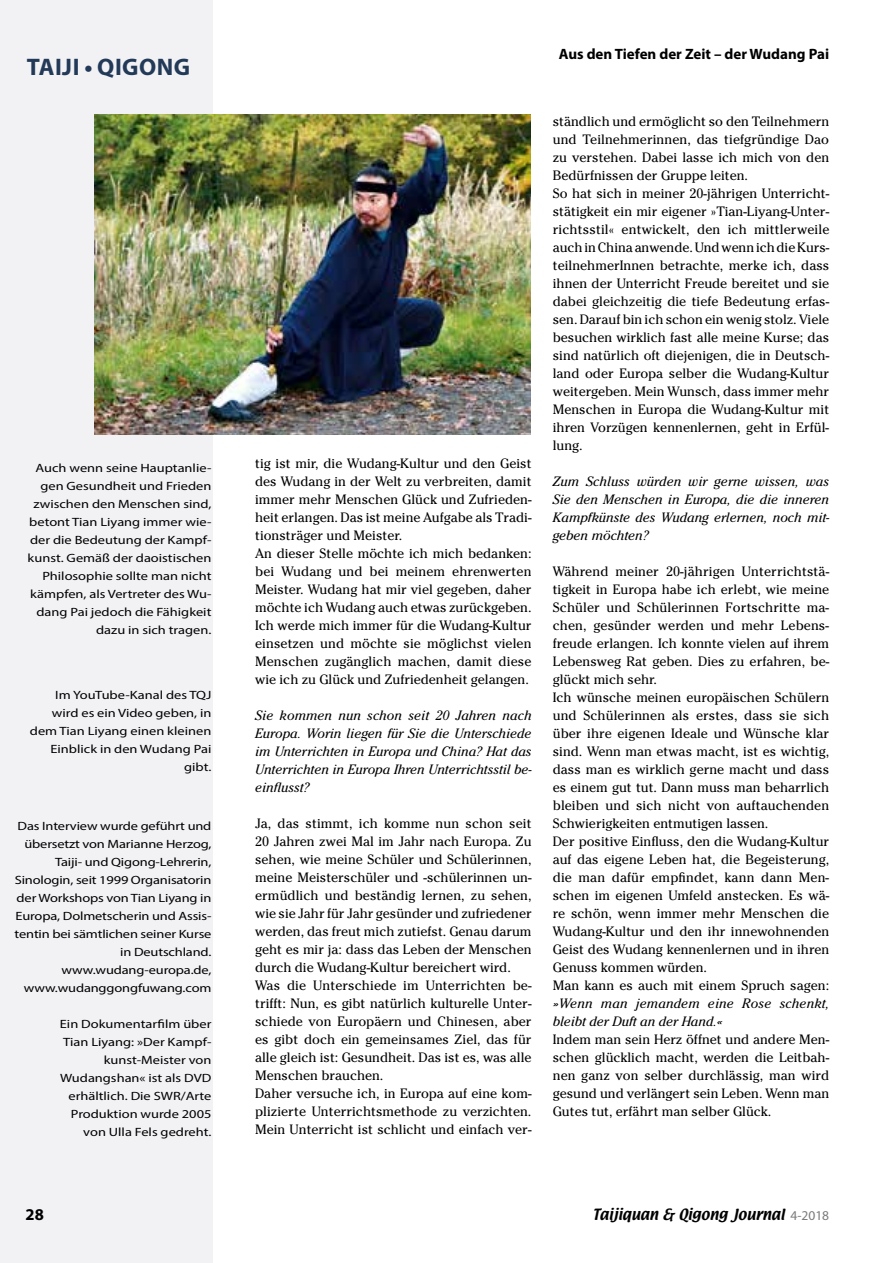
<style>
.page{position:relative;width:893px;height:1263px;background:#fff}
.page>*{position:absolute;margin:0;border:0;box-sizing:border-box;transform-origin:0 0}
.t1{font:700 24px "Myriad Pro";letter-spacing:.02em;color:#223958}
.t2{font:700 16.5px "Myriad Pro";color:#000}
.t3{font:700 15px "Myriad Pro";color:#000}
.t4{font:13.5px/18px "Cheltenham Std";color:#000}
.t5{font:italic 13.5px/18px "Cheltenham Std";color:#000;text-align:justify}
.t6{font:13.5px "Textile";color:#000}
.t7{font:12px/18px "Myriad Pro";color:#000;text-align:right;scale:1.2 1}
.s1{font-family:"Myriad";color:#7c7b7b}
</style>
<div class="page">
<div style="left:0;top:0;width:213px;height:1263px;background:#f2f2f5"></div>
<img style="left:94px;top:115px;width:437px;height:319px">
<h1 class="t1" style="left:27px;top:51px;width:165px">TAIJI • QIGONG</h1>
<p class="t7" style="left:28px;top:459px;width:155px">Auch wenn seine Hauptanlie&shy;gen Gesundheit und Frieden zwischen den Menschen sind, betont Tian Liyang immer wie&shy;der die Bedeutung der Kampf&shy;kunst. Gemäß der daoistischen<br>Philosophie sollte man nicht kämpfen, als Vertreter des Wu&shy;dang Pai jedoch die Fähigkeit dazu in sich tragen.</p>
<p class="t7" style="left:30px;top:686px;width:153px">Im YouTube-Kanal des TQJ wird es ein Video geben, in dem Tian Liyang einen kleinen<br>Einblick in den Wudang Pai gibt.</p>
<p class="t7" style="left:15px;top:817px;width:166px">Das Interview wurde geführt und übersetzt von Marianne Herzog,<br>Taiji- und Qigong-Lehrerin,<br>Sinologin, seit 1999 Organisatorin der Workshops von Tian Liyang in<br>Europa, Dolmetscherin und Assis&shy;tentin bei sämtlichen seiner Kurse in Deutschland. www.wudang-europa.de, www.wudanggongfuwang.com</p>
<p class="t7" style="left:60px;top:1015px;width:128px">Ein Dokumentarfilm über<br>Tian Liyang: »Der Kampf&shy;kunst-Meister von<br>Wudangshan« ist als DVD erhältlich. Die SWR/Arte<br>Produktion wurde 2005 von Ulla Fels gedreht.</p>
<p class="t2" style="left:26px;top:1204px;width:20px">28</p>
<p class="t3" style="left:559px;top:44px;width:272px">Aus den Tiefen der Zeit – der Wudang Pai</p>
<p class="t4" style="left:255px;top:454px;width:278px">tig ist mir, die Wudang-Kultur und den Geist des Wudang in der Welt zu verbreiten, damit immer mehr Menschen Glück und Zufrieden&shy;heit erlangen. Das ist meine Aufgabe als Tradi&shy;tionsträger und Meister.<br>An dieser Stelle möchte ich mich bedanken: bei Wudang und bei meinem ehrenwerten Meister. Wudang hat mir viel gegeben, daher möchte ich Wudang auch etwas zurückgeben.<br>Ich werde mich immer für die Wudang-Kultur einsetzen und möchte sie möglichst vielen Menschen zugänglich machen, damit diese wie ich zu Glück und Zufriedenheit gelangen.</p>
<p class="t5" style="left:255px;top:706px;width:278px">Sie kommen nun schon seit 20 Jahren nach Europa. Worin liegen für Sie die Unterschiede im Unterrichten in Europa und China? Hat das Unterrichten in Europa Ihren Unterrichtsstil be&shy;einflusst?</p>
<p class="t4" style="left:255px;top:814px;width:278px">Ja, das stimmt, ich komme nun schon seit 20 Jahren zwei Mal im Jahr nach Europa. Zu sehen, wie meine Schüler und Schülerinnen, meine Meisterschüler und -schülerinnen un&shy;ermüdlich und beständig lernen, zu sehen, wie sie Jahr für Jahr gesünder und zufriedener werden, das freut mich zutiefst. Genau darum geht es mir ja: dass das Leben der Menschen durch die Wudang-Kultur bereichert wird.<br>Was die Unterschiede im Unterrichten be&shy;trifft: Nun, es gibt natürlich kulturelle Unter&shy;schiede von Europäern und Chinesen, aber es gibt doch ein gemeinsames Ziel, das für alle gleich ist: Gesundheit. Das ist es, was alle Menschen brauchen.<br>Daher versuche ich, in Europa auf eine kom&shy;plizierte Unterrichtsmethode zu verzichten.<br>Mein Unterricht ist schlicht und einfach ver-</p>
<p class="t4" style="left:553px;top:112px;width:278px">ständlich und ermöglicht so den Teilnehmern und Teilnehmerinnen, das tiefgründige Dao zu verstehen. Dabei lasse ich mich von den Bedürfnissen der Gruppe leiten.<br>So hat sich in meiner 20-jährigen Unterricht&shy;stätigkeit ein mir eigener »Tian-Liyang-Unter&shy;richtsstil« entwickelt, den ich mittlerweile auch in China anwende. Und wenn ich die Kurs&shy;teilnehmerInnen betrachte, merke ich, dass ihnen der Unterricht Freude bereitet und sie dabei gleichzeitig die tiefe Bedeutung erfas&shy;sen. Darauf bin ich schon ein wenig stolz. Viele besuchen wirklich fast alle meine Kurse; das sind natürlich oft diejenigen, die in Deutsch&shy;land oder Europa selber die Wudang-Kultur weitergeben. Mein Wunsch, dass immer mehr Menschen in Europa die Wudang-Kultur mit ihren Vorzügen kennenlernen, geht in Erfül&shy;lung.</p>
<p class="t5" style="left:553px;top:472px;width:278px">Zum Schluss würden wir gerne wissen, was Sie den Menschen in Europa, die die inneren Kampfkünste des Wudang erlernen, noch mit&shy;geben möchten?</p>
<p class="t4" style="left:553px;top:562px;width:278px">Während meiner 20-jährigen Unterrichtstä&shy;tigkeit in Europa habe ich erlebt, wie meine Schüler und Schülerinnen Fortschritte ma&shy;chen, gesünder werden und mehr Lebens&shy;freude erlangen. Ich konnte vielen auf ihrem Lebensweg Rat geben. Dies zu erfahren, be&shy;glückt mich sehr.<br>Ich wünsche meinen europäischen Schülern und Schülerinnen als erstes, dass sie sich über ihre eigenen Ideale und Wünsche klar sind. Wenn man etwas macht, ist es wichtig, dass man es wirklich gerne macht und dass es einem gut tut. Dann muss man beharrlich bleiben und sich nicht von auftauchenden Schwierigkeiten entmutigen lassen.<br>Der positive Einfluss, den die Wudang-Kultur auf das eigene Leben hat, die Begeisterung, die man dafür empfindet, kann dann Men&shy;schen im eigenen Umfeld anstecken. Es wä&shy;re schön, wenn immer mehr Menschen die Wudang-Kultur und den ihr innewohnenden Geist des Wudang kennenlernen und in ihren Genuss kommen würden.<br>Man kann es auch mit einem Spruch sagen:</p>
<p class="t5" style="left:553px;top:994px;width:278px">»Wenn man jemandem eine Rose schenkt, bleibt der Duft an der Hand.«</p>
<p class="t4" style="left:553px;top:1030px;width:278px;text-align:justify">Indem man sein Herz öffnet und andere Men&shy;schen glücklich macht, werden die Leitbah&shy;nen ganz von selber durchlässig, man wird gesund und verlängert sein Leben. Wenn man Gutes tut, erfährt man selber Glück.</p>
<p class="t6" style="left:593px;top:1206px;width:238px">Taijiquan &amp; Qigong Journal <span class="s1">4-2018</span></p>
</div>
